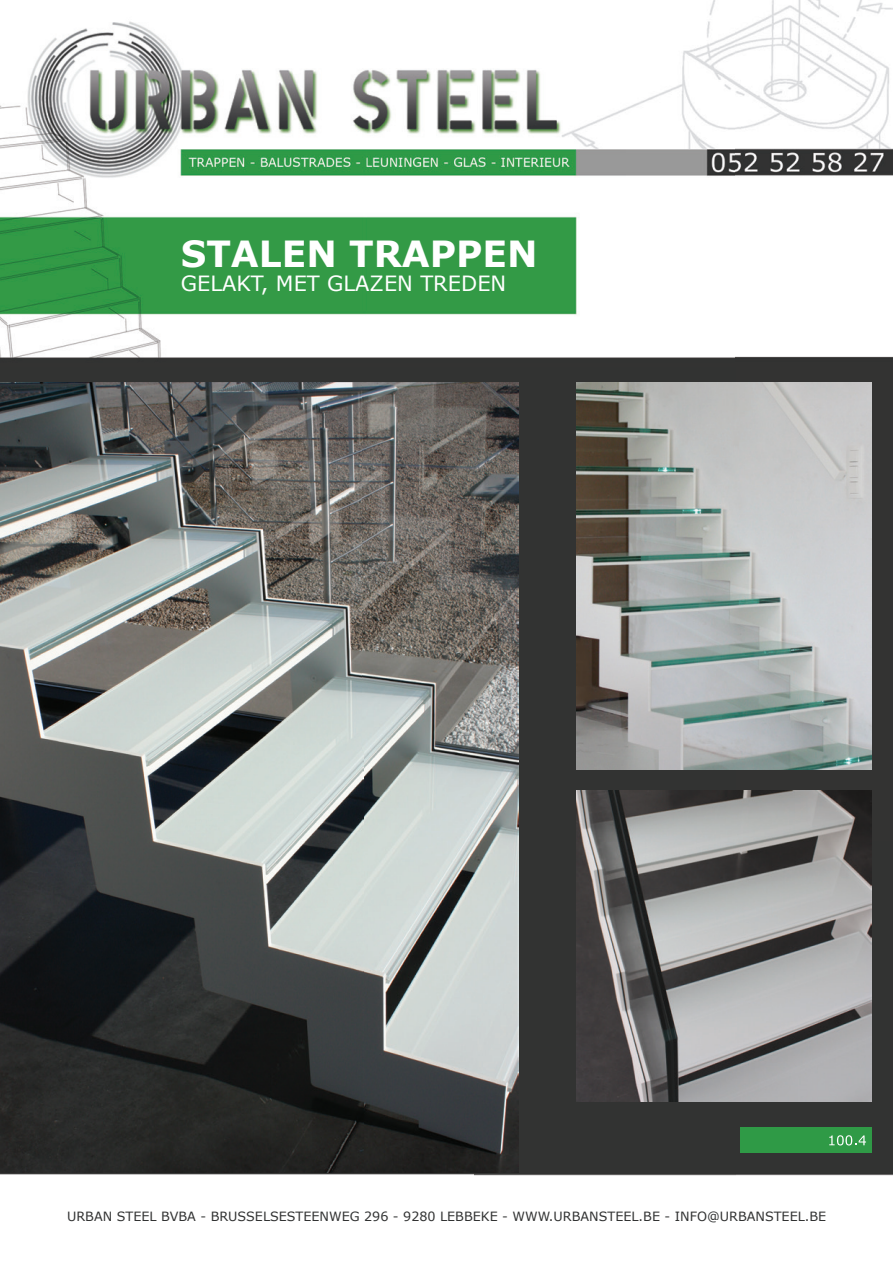
<style>
.page{position:relative;width:893px;height:1263px;background:#fff}
.page>*{position:absolute;margin:0;border:0;box-sizing:border-box;transform-origin:0 0}
.t1{font:700 36px "Verdana";color:#fff}
.t2{font:21px "Verdana";color:#fff}
.t3{font:12.75px "Verdana";color:#313232}
</style>
<div class="page">
<img style="left:0;top:0;width:735px;height:420px">
<img style="left:735px;top:0;width:158px;height:1176px">
<div style="left:518px;top:420px;width:218px;height:474px;background:#323332"></div>
<div style="left:473px;top:894px;width:263px;height:282px;background:#323332"></div>
<img style="left:0;top:1173px;width:473px;height:2px">
<img style="left:0;top:383px;width:518px;height:790px">
<img style="left:576px;top:383px;width:295px;height:386px">
<div style="left:740px;top:1128px;width:131px;height:25px;background:#2f9a46"></div>
<svg style="left:829px;top:1135px;width:37px;height:10px"></svg>
<img style="left:576px;top:791px;width:295px;height:310px">
<h1 class="t1" style="left:181px;top:229px;width:358px">STALEN TRAPPEN</h1>
<h2 class="t2" style="left:181px;top:269px;width:327px">GELAKT, MET GLAZEN TREDEN</h2>
<p class="t3" style="left:67px;top:1208px;width:761px">URBAN STEEL BVBA - BRUSSELSESTEENWEG 296 - 9280 LEBBEKE - WWW.URBANSTEEL.BE - INFO@URBANSTEEL.BE</p>
</div>
